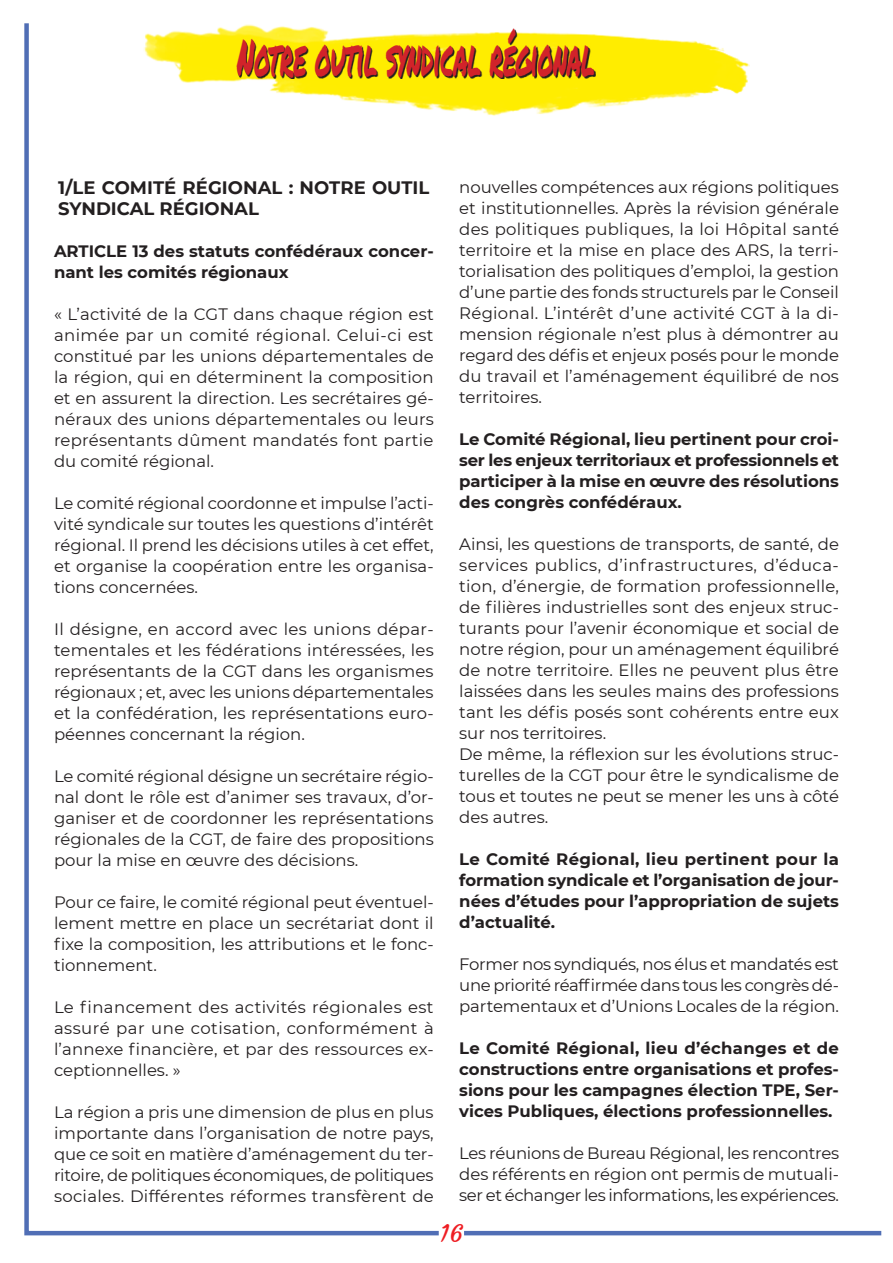
<style>
.page{position:relative;width:893px;height:1263px;background:#fff}
.page>*{position:absolute;margin:0;border:0;box-sizing:border-box;transform-origin:0 0}
.t1{font:51px "Permanent Marker";letter-spacing:-.02em;color:#d1232a;scale:.5 1}
.t2{font:24px "Courgette";color:#ee1d23}
.t3{font:700 18px/21px "Montserrat";color:#231f20}
.t4{font:16.5px/21px "Montserrat";color:#231f20;text-align:justify}
.t5{font:700 16.5px/21px "Montserrat";color:#231f20;text-align:justify}
</style>
<div class="page">
<hr style="left:464px;top:1231px;width:417px;height:4px;background:#506eb5">
<svg style="left:24px;top:23px;width:415px;height:1213px"></svg>
<img style="left:144px;top:24px;width:605px;height:92px">
<svg style="left:238px;top:29px;width:358px;height:50px;background:#b7ab25"></svg>
<h1 class="t1" style="left:237px;top:19px;width:717px">Notre outil syndical régional</h1>
<p class="t3" style="left:58px;top:176px;width:373px">1/LE COMITÉ RÉGIONAL : NOTRE OUTIL<br>SYNDICAL RÉGIONAL</p>
<p class="t5" style="left:54px;top:240px;width:381px">ARTICLE 13 des statuts confédéraux concer&shy;nant les comités régionaux</p>
<p class="t4" style="left:54px;top:303px;width:381px">« L’activité de la CGT dans chaque région est animée par un comité régional. Celui-ci est constitué par les unions départementales de la région, qui en déterminent la composition et en assurent la direction. Les secrétaires gé&shy;néraux des unions départementales ou leurs représentants dûment mandatés font partie du comité régional.</p>
<p class="t4" style="left:54px;top:492px;width:381px">Le comité régional coordonne et impulse l’acti&shy;vité syndicale sur toutes les questions d’intérêt régional. Il prend les décisions utiles à cet effet, et organise la coopération entre les organisa&shy;tions concernées.</p>
<p class="t4" style="left:54px;top:618px;width:381px">Il désigne, en accord avec les unions dépar&shy;tementales et les fédérations intéressées, les représentants de la CGT dans les organismes régionaux ; et, avec les unions départementales et la confédération, les représentations euro&shy;péennes concernant la région.</p>
<p class="t4" style="left:54px;top:765px;width:381px">Le comité régional désigne un secrétaire régio&shy;nal dont le rôle est d’animer ses travaux, d’or&shy;ganiser et de coordonner les représentations régionales de la CGT, de faire des propositions pour la mise en œuvre des décisions.</p>
<p class="t4" style="left:54px;top:891px;width:381px">Pour ce faire, le comité régional peut éventuel&shy;lement mettre en place un secrétariat dont il fixe la composition, les attributions et le fonc&shy;tionnement.</p>
<p class="t4" style="left:54px;top:996px;width:381px">Le financement des activités régionales est assuré par une cotisation, conformément à l’annexe financière, et par des ressources ex&shy;ceptionnelles. »</p>
<p class="t4" style="left:54px;top:1101px;width:381px">La région a pris une dimension de plus en plus importante dans l’organisation de notre pays, que ce soit en matière d’aménagement du ter&shy;ritoire, de politiques économiques, de politiques sociales. Différentes réformes transfèrent de</p>
<p class="t4" style="left:459px;top:176px;width:381px">nouvelles compétences aux régions politiques et institutionnelles. Après la révision générale des politiques publiques, la loi Hôpital santé territoire et la mise en place des ARS, la terri&shy;torialisation des politiques d’emploi, la gestion d’une partie des fonds structurels par le Conseil Régional. L’intérêt d’une activité CGT à la di&shy;mension régionale n’est plus à démontrer au regard des défis et enjeux posés pour le monde du travail et l’aménagement équilibré de nos territoires.</p>
<p class="t5" style="left:459px;top:427px;width:381px">Le Comité Régional, lieu pertinent pour croi&shy;ser les enjeux territoriaux et professionnels et participer à la mise en œuvre des résolutions des congrès confédéraux.</p>
<p class="t4" style="left:459px;top:533px;width:381px;text-align:left">Ainsi, les questions de transports, de santé, de services publics, d’infrastructures, d’éduca&shy;tion, d’énergie, de formation professionnelle, de filières industrielles sont des enjeux struc&shy;turants pour l’avenir économique et social de notre région, pour un aménagement équilibré de notre territoire. Elles ne peuvent plus être laissées dans les seules mains des professions tant les défis posés sont cohérents entre eux sur nos territoires.<br>De même, la réflexion sur les évolutions struc&shy;turelles de la CGT pour être le syndicalisme de tous et toutes ne peut se mener les uns à côté des autres.</p>
<p class="t5" style="left:459px;top:847px;width:381px">Le Comité Régional, lieu pertinent pour la formation syndicale et l’organisation de jour&shy;nées d’études pour l’appropriation de sujets d’actualité.</p>
<p class="t4" style="left:459px;top:953px;width:381px">Former nos syndiqués, nos élus et mandatés est une priorité réaffirmée dans tous les congrès dé&shy;partementaux et d’Unions Locales de la région.</p>
<p class="t5" style="left:459px;top:1036px;width:381px">Le Comité Régional, lieu d’échanges et de constructions entre organisations et profes&shy;sions pour les campagnes élection TPE, Ser&shy;vices Publiques, élections professionnelles.</p>
<p class="t4" style="left:459px;top:1142px;width:381px">Les réunions de Bureau Régional, les rencontres des référents en région ont permis de mutuali&shy;ser et échanger les informations, les expériences.</p>
<h2 class="t2" style="left:439px;top:1219px;width:25px">16</h2>
</div>
